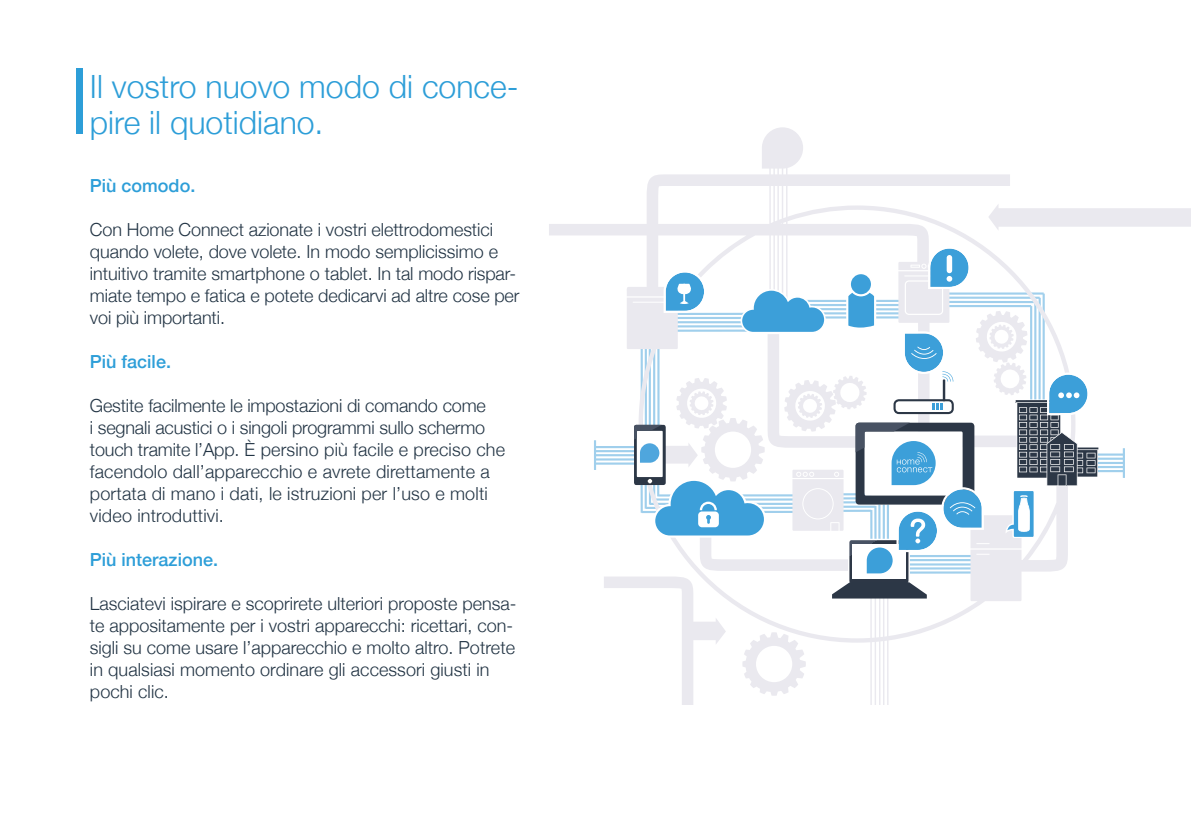
<style>
.page{position:relative;width:1191px;height:840px;background:#fff}
.page>*{position:absolute;margin:0;border:0;box-sizing:border-box;transform-origin:0 0}
.t1{font:300 32px/36px "Helvetica Neue";color:#2d9ed8}
.t2{font:300 18px/22px "Helvetica Neue";color:#223444}
.t3{font:500 18px "Helvetica Neue";color:#2d9ed8}
</style>
<div class="page">
<div style="left:77px;top:68px;width:6px;height:65px;background:#2d9ed8"></div>
<svg style="left:549px;top:127px;width:642px;height:576px"></svg>
<svg style="left:740px;top:289px;width:85px;height:44px"></svg>
<svg style="left:928px;top:246px;width:42px;height:43px"></svg>
<div style="left:946px;top:255px;width:6px;height:18px;background:#fff;border-radius:3px"></div>
<svg style="left:893px;top:399px;width:60px;height:15px"></svg>
<hr style="left:942px;top:379px;width:3px;height:22px;background:#2c3746">
<svg style="left:1006px;top:372px;width:92px;height:165px"></svg>
<svg style="left:663px;top:270px;width:43px;height:43px"></svg>
<svg style="left:846px;top:272px;width:30px;height:59px"></svg>
<svg style="left:902px;top:331px;width:51px;height:50px"></svg>
<svg style="left:832px;top:422px;width:152px;height:176px"></svg>
<svg style="left:634px;top:424px;width:132px;height:113px"></svg>
<p class="t1" style="left:90px;top:66px;width:430px">Il vostro nuovo modo di conce&shy;pire il quotidiano.</p>
<p class="t3" style="left:90px;top:171px;width:107px">Più comodo.</p>
<p class="t2" style="left:90px;top:217px;width:431px">Con Home Connect azionate i vostri elettrodomestici quando volete, dove volete. In modo semplicissimo e intuitivo tramite smartphone o tablet. In tal modo rispar&shy;miate tempo e fatica e potete dedicarvi ad altre cose per voi più importanti.</p>
<p class="t3" style="left:90px;top:347px;width:83px">Più facile.</p>
<p class="t2" style="left:90px;top:393px;width:417px">Gestite facilmente le impostazioni di comando come<br>i segnali acustici o i singoli programmi sullo schermo touch tramite l’App. È persino più facile e preciso che facendolo dall’apparecchio e avrete direttamente a portata di mano i dati, le istruzioni per l’uso e molti video introduttivi.</p>
<p class="t3" style="left:90px;top:545px;width:130px">Più interazione.</p>
<p class="t2" style="left:90px;top:591px;width:428px">Lasciatevi ispirare e scoprirete ulteriori proposte pensa&shy;te appositamente per i vostri apparecchi: ricettari, con&shy;sigli su come usare l’apparecchio e molto altro. Potrete in qualsiasi momento ordinare gli accessori giusti in pochi clic.</p>
</div>
